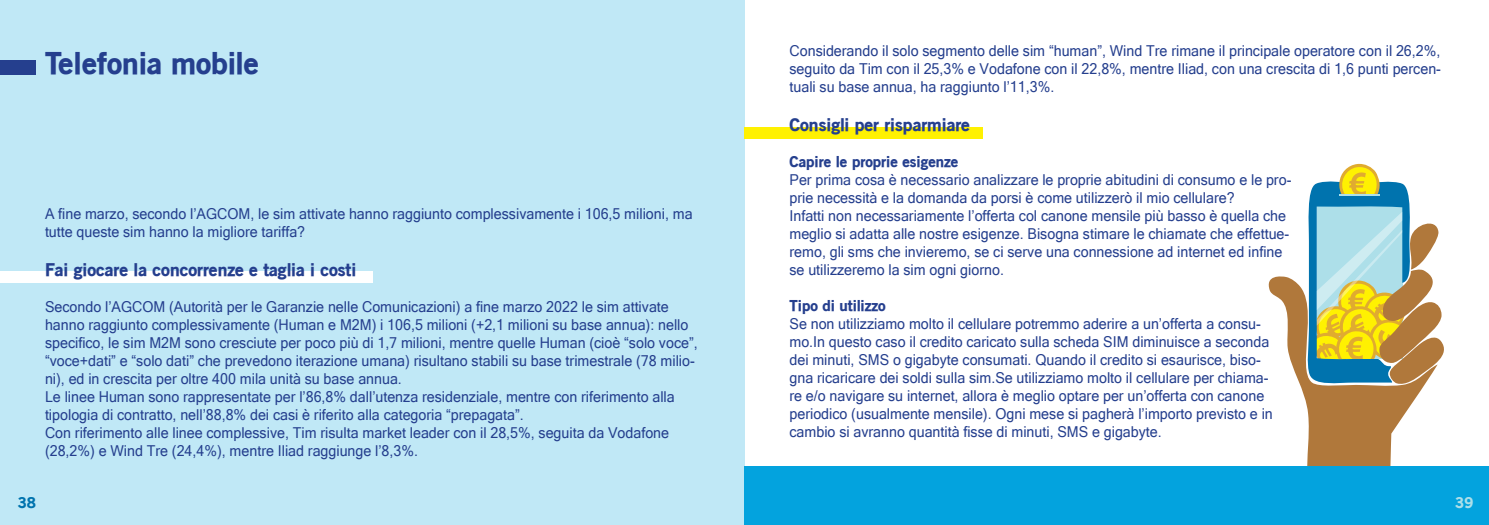
<style>
.page{position:relative;width:1489px;height:525px;background:#fff}
.page>*{position:absolute;margin:0;border:0;box-sizing:border-box;transform-origin:0 0}
.t1{font:900 30px "Old Sans";color:#253f8e}
.t2{font:900 17.5px "Old Sans";color:#253f8e}
.t3{font:15px/18px "Microsoft Sans Serif";color:#253f8e;scale:.95 1}
.t4{font:900 15px "Old Sans";color:#253f8e}
.t5{font:900 15px "Old Sans";color:#0073ae}
.t6{font:900 15px "Old Sans";color:#addfe9}
</style>
<div class="page">
<div style="left:0;top:0;width:744px;height:524px;background:#c0e8f6"></div>
<div style="left:0;top:270px;width:372px;height:12px;background:#fff"></div>
<div style="left:0;top:61px;width:35px;height:14px;background:#253f8e"></div>
<div style="left:744px;top:127px;width:238px;height:12px;background:#fff101"></div>
<svg style="left:1268px;top:276px;width:156px;height:190px;fill:#b0783b"></svg>
<svg style="left:1305px;top:163px;width:139px;height:223px"></svg>
<div style="left:744px;top:466px;width:744px;height:58px;background:#03a3de"></div>
<p class="t1" style="left:45px;top:45px;width:215px">Telefonia mobile</p>
<p class="t3" style="left:45px;top:204px;width:683px">A fine marzo, secondo l’AGCOM, le sim attivate hanno raggiunto complessivamente i 106,5 milioni, ma tutte queste sim hanno la migliore tariffa?</p>
<p class="t2" style="left:45px;top:258px;width:313px">Fai giocare la concorrenze e taglia i costi</p>
<p class="t3" style="left:45px;top:297px;width:688px">Secondo l’AGCOM (Autorità per le Garanzie nelle Comunicazioni) a fine marzo 2022 le sim attivate hanno raggiunto complessivamente (Human e M2M) i 106,5 milioni (+2,1 milioni su base annua): nello specifico, le sim M2M sono cresciute per poco più di 1,7 milioni, mentre quelle Human (cioè “solo voce”, “voce+dati” e “solo dati” che prevedono iterazione umana) risultano stabili su base trimestrale (78 milio&shy;ni), ed in crescita per oltre 400 mila unità su base annua.</p>
<p class="t3" style="left:45px;top:387px;width:664px">Le linee Human sono rappresentate per l’86,8% dall’utenza residenziale, mentre con riferimento alla tipologia di contratto, nell’88,8% dei casi è riferito alla categoria “prepagata”.</p>
<p class="t3" style="left:45px;top:423px;width:658px">Con riferimento alle linee complessive, Tim risulta market leader con il 28,5%, seguita da Vodafone (28,2%) e Wind Tre (24,4%), mentre Iliad raggiunge l’8,3%.</p>
<p class="t3" style="left:789px;top:42px;width:687px;text-align:justify">Considerando il solo segmento delle sim “human”, Wind Tre rimane il principale operatore con il 26,2%, seguito da Tim con il 25,3% e Vodafone con il 22,8%, mentre Iliad, con una crescita di 1,6 punti percen&shy;tuali su base annua, ha raggiunto l’11,3%.</p>
<p class="t2" style="left:789px;top:114px;width:182px">Consigli per risparmiare</p>
<p class="t4" style="left:789px;top:152px;width:170px">Capire le proprie esigenze</p>
<p class="t3" style="left:789px;top:171px;width:530px">Per prima cosa è necessario analizzare le proprie abitudini di consumo e le pro&shy;prie necessità e la domanda da porsi è come utilizzerò il mio cellulare?</p>
<p class="t3" style="left:789px;top:207px;width:527px">Infatti non necessariamente l’offerta col canone mensile più basso è quella che meglio si adatta alle nostre esigenze. Bisogna stimare le chiamate che effettue&shy;remo, gli sms che invieremo, se ci serve una connessione ad internet ed infine se utilizzeremo la sim ogni giorno.</p>
<p class="t4" style="left:789px;top:296px;width:98px">Tipo di utilizzo</p>
<p class="t3" style="left:789px;top:315px;width:510px">Se non utilizziamo molto il cellulare potremmo aderire a un’offerta a consu&shy;mo.In questo caso il credito caricato sulla scheda SIM diminuisce a seconda dei minuti, SMS o gigabyte consumati. Quando il credito si esaurisce, biso&shy;gna ricaricare dei soldi sulla sim.Se utilizziamo molto il cellulare per chiama&shy;re e/o navigare su internet, allora è meglio optare per un’offerta con canone periodico (usualmente mensile). Ogni mese si pagherà l’importo previsto e in cambio si avranno quantità fisse di minuti, SMS e gigabyte.</p>
<p class="t5" style="left:18px;top:493px;width:20px">38</p>
<p class="t6" style="left:1455px;top:493px;width:20px">39</p>
</div>
